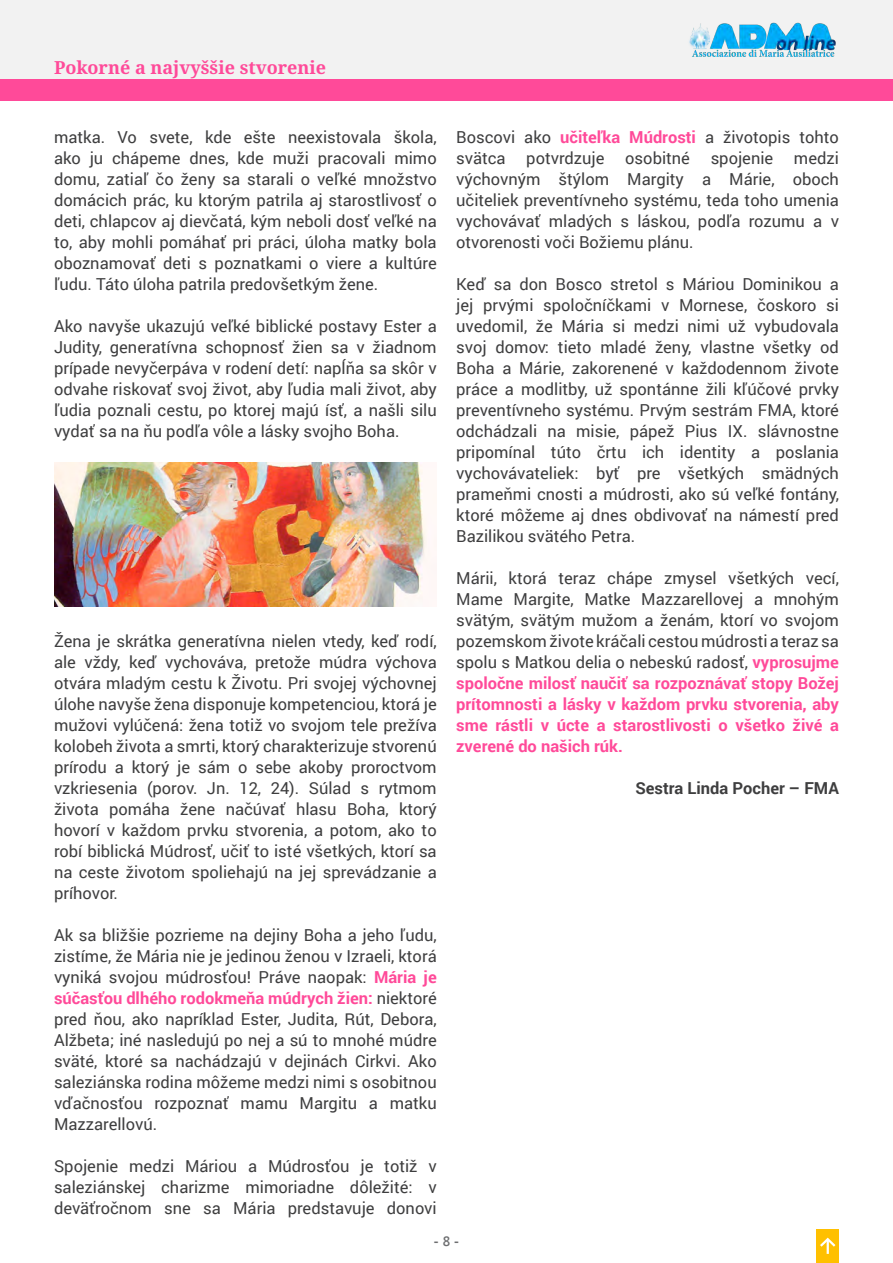
<style>
.page{position:relative;width:893px;height:1263px;background:#fff}
.page>*{position:absolute;margin:0;border:0;box-sizing:border-box;transform-origin:0 0}
.t1{font:700 18px "Noto Serif";color:#ff4a99}
.t2{font:16.5px/21px "Roboto";color:#3e3e3f;text-align:justify}
.t3{font:700 16.5px "Roboto";color:#3e3e3f}
.t4{font:700 13.5px "Segoe UI";color:#6d6e70}
.s1{font-weight:700;color:#ff4a99}
.s2{font-weight:600}
</style>
<div class="page">
<div style="left:0;top:0;width:893px;height:80px;background:#f2f2f2"></div>
<img style="left:689px;top:22px;width:147px;height:35px">
<div style="left:816px;top:1229px;width:23px;height:34px;background:#ffc000"></div>
<svg style="left:820px;top:1237px;width:16px;height:17px"></svg>
<div style="left:0;top:80px;width:893px;height:20px;background:#ff4a99"></div>
<img style="left:54px;top:462px;width:376px;height:145px">
<p class="t1" style="left:54px;top:54px;width:274px">Pokorné a najvyššie stvorenie</p>
<p class="t2" style="left:54px;top:126px;width:384px">matka. Vo svete, kde ešte neexistovala škola, ako ju chápeme dnes, kde muži pracovali mimo domu, zatiaľ čo ženy sa starali o veľké množstvo domácich prác, ku ktorým patrila aj starostlivosť o deti, chlapcov aj dievčatá, kým neboli dosť veľké na to, aby mohli pomáhať pri práci, úloha matky bola oboznamovať deti s poznatkami o viere a kultúre ľudu. Táto úloha patrila predovšetkým žene.</p>
<p class="t2" style="left:54px;top:315px;width:384px">Ako navyše ukazujú veľké biblické postavy Ester a Judity, generatívna schopnosť žien sa v žiadnom prípade nevyčerpáva v rodení detí: napĺňa sa skôr v odvahe riskovať svoj život, aby ľudia mali život, aby ľudia poznali cestu, po ktorej majú ísť, a našli silu vydať sa na ňu podľa vôle a lásky svojho Boha.</p>
<p class="t2" style="left:54px;top:630px;width:384px">Žena je skrátka generatívna nielen vtedy, keď rodí, ale vždy, keď vychováva, pretože múdra výchova otvára mladým cestu k Životu. Pri svojej výchovnej úlohe navyše žena disponuje kompetenciou, ktorá je mužovi vylúčená: žena totiž vo svojom tele prežíva kolobeh života a smrti, ktorý charakterizuje stvorenú prírodu a ktorý je sám o sebe akoby proroctvom vzkriesenia (porov. Jn. 12, 24). Súlad s rytmom života pomáha žene načúvať hlasu Boha, ktorý hovorí v každom prvku stvorenia, a potom, ako to robí biblická Múdrosť, učiť to isté všetkých, ktorí sa na ceste životom spoliehajú na jej sprevádzanie a príhovor.</p>
<p class="t2" style="left:54px;top:924px;width:384px">Ak sa bližšie pozrieme na dejiny Boha a jeho ľudu, zistíme, že Mária nie je jedinou ženou v Izraeli, ktorá vyniká svojou múdrosťou! Práve naopak: <span class="s1">Mária je súčasťou dlhého rodokmeňa múdrych žien:</span> niektoré pred ňou, ako napríklad Ester, Judita, Rút, Debora, Alžbeta; iné nasledujú po nej a sú to mnohé múdre sväté, ktoré sa nachádzajú v dejinách Cirkvi. Ako saleziánska rodina môžeme medzi nimi s osobitnou vďačnosťou rozpoznať mamu Margitu a matku Mazzarellovú.</p>
<p class="t2" style="left:54px;top:1155px;width:384px">Spojenie medzi Máriou a Múdrosťou je totiž v saleziánskej charizme mimoriadne dôležité: v deväťročnom sne sa Mária predstavuje donovi</p>
<p class="t2" style="left:456px;top:126px;width:384px">Boscovi ako <span class="s1">učiteľka Múdrosti</span> a životopis tohto svätca</p>
<p class="t2" style="left:456px;top:147px;width:384px;text-indent:338px">medzi výchovným štýlom Margity a Márie, oboch učiteliek preventívneho systému, teda toho umenia vychovávať mladých s láskou, podľa rozumu a v otvorenosti voči Božiemu plánu.</p>
<p class="t2" style="left:456px;top:273px;width:384px">Keď sa don Bosco stretol s Máriou Dominikou a jej prvými spoločníčkami v Mornese, čoskoro si uvedomil, že Mária si medzi nimi už vybudovala svoj domov: tieto mladé ženy, vlastne všetky od Boha a Márie, zakorenené v každodennom živote práce a modlitby, už spontánne žili kľúčové prvky preventívneho systému. Prvým sestrám FMA, ktoré odchádzali na misie, pápež Pius IX. slávnostne pripomínal túto črtu ich identity a poslania vychovávateliek: byť pre všetkých smädných prameňmi cnosti a múdrosti, ako sú veľké fontány, ktoré môžeme aj dnes obdivovať na námestí pred Bazilikou svätého Petra.</p>
<p class="t2" style="left:456px;top:567px;width:384px">Márii, ktorá teraz chápe zmysel všetkých vecí, Mame Margite, Matke Mazzarellovej a mnohým svätým, svätým mužom a ženám, ktorí vo svojom pozemskom živote kráčali cestou múdrosti a teraz sa spolu s Matkou delia o nebeskú radosť, <span class="s1">vyprosujme spoločne milosť naučiť sa rozpoznávať stopy Božej prítomnosti a lásky v každom prvku stvorenia, aby sme rástli v úcte a starostlivosti o všetko živé a zverené do našich rúk.</span></p>
<p class="t3" style="left:635px;top:776px;width:205px">Sestra Linda Pocher – FMA</p>
<p class="t2" style="left:526px;top:147px;width:80px">potvrdzuje</p>
<p class="t2" style="left:625px;top:147px;width:66px">osobitné</p>
<p class="t2" style="left:711px;top:147px;width:64px">spojenie</p>
<p class="t4" style="left:434px;top:1229px;width:27px">- <span class="s2">8</span> -</p>
</div>
